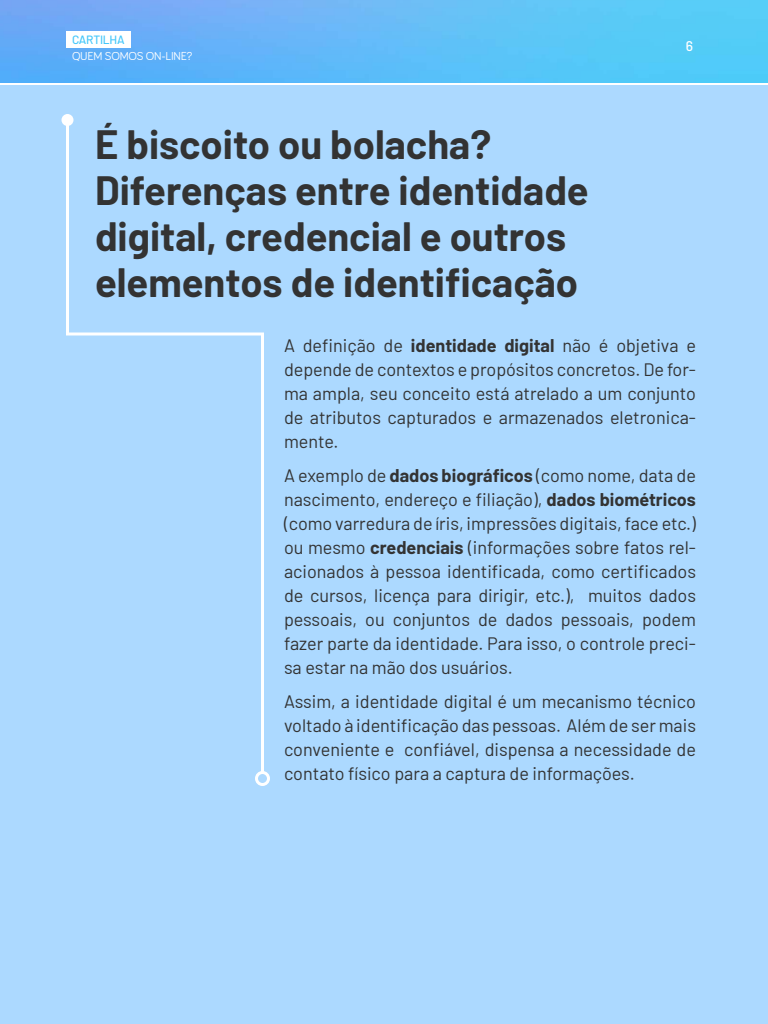
<style>
.page{position:relative;width:768px;height:1024px;background:#acd9ff}
.page>*{position:absolute;margin:0;border:0;box-sizing:border-box;transform-origin:0 0}
.t1{font:700 40px/46px "Barlow";color:#333}
.t2{font:18px/24px "Barlow";color:#333;text-align:justify}
.t3{font:500 14px "Barlow";color:#fff}
.t4{font:12px "Bariol";letter-spacing:-.02em;color:#fff}
.t5{font:500 12px "Barlow";letter-spacing:-.02em;color:#45c7fa}
.s1{font-weight:700}
</style>
<div class="page">
<div style="left:66px;top:31px;width:65px;height:17px;background:#fff"></div>
<hr style="left:0;top:83px;width:768px;height:2px;background:#fff">
<svg style="left:64px;top:125px;width:202px;height:651px"></svg>
<div style="left:255px;top:771px;width:15px;height:15px;border:3px solid #fff;border-radius:50%"></div>
<div style="left:62px;top:114px;width:12px;height:12px;background:#fff;border-radius:50%"></div>
<p class="t5" style="left:72px;top:31px;width:54px">CARTILHA</p>
<p class="t4" style="left:72px;top:50px;width:122px">QUEM SOMOS ON-LINE?</p>
<p class="t3" style="left:686px;top:36px;width:9px">6</p>
<h1 class="t1" style="left:95px;top:118px;width:495px">É biscoito ou bolacha?<br>Diferenças entre identidade digital, credencial e outros elementos de identificação</h1>
<p class="t2" style="left:284px;top:332px;width:414px">A definição de <span class="s1">identidade digital</span> não é objetiva e depende de contextos e propósitos concretos. De for&shy;ma ampla, seu conceito está atrelado a um conjunto de atributos capturados e armazenados eletronica&shy;mente.</p>
<p class="t2" style="left:284px;top:462px;width:414px">A exemplo de <span class="s1">dados biográficos</span> (como nome, data de nascimento, endereço e filiação), <span class="s1">dados biométricos </span>(como varredura de íris, impressões digitais, face etc.) ou mesmo <span class="s1">credenciais</span> (informações sobre fatos rel&shy;acionados à pessoa identificada, como certificados de cursos, licença para dirigir, etc.), muitos dados pessoais, ou conjuntos de dados pessoais, podem fazer parte da identidade. Para isso, o controle preci&shy;sa estar na mão dos usuários.</p>
<p class="t2" style="left:284px;top:688px;width:414px">Assim, a identidade digital é um mecanismo técnico voltado à identificação das pessoas. Além de ser mais conveniente e confiável, dispensa a necessidade de contato físico para a captura de informações.</p>
</div>
